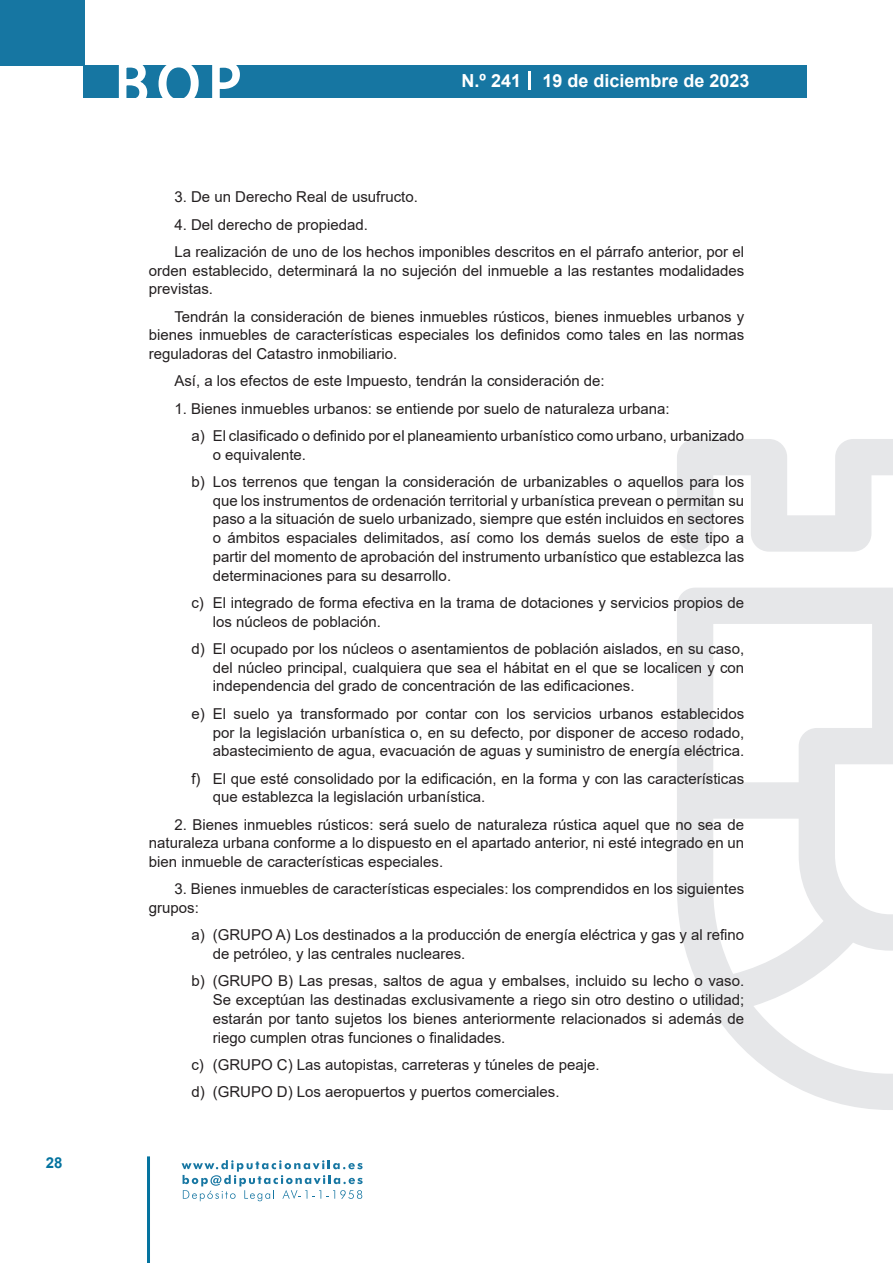
<style>
.page{position:relative;width:893px;height:1263px;background:#fff}
.page>*{position:absolute;margin:0;border:0;box-sizing:border-box;transform-origin:0 0}
.t1{font:500 61.5px "Avant Garde";color:#fff}
.t2{font:700 18px "Arial";color:#fff}
.texto_normal{font:15px/18.8px "Arial";color:#231f20;text-align:justify}
.t3{font:700 15px "Arial";color:#04739f}
</style>
<div class="page">
<div style="left:0;top:0;width:85px;height:65px;background:#1676a2"></div>
<div style="left:84px;top:65px;width:723px;height:33px;background:#1676a2"></div>
<svg style="left:118px;top:65px;width:30px;height:33px"></svg>
<svg style="left:158px;top:65px;width:41px;height:33px"></svg>
<svg style="left:212px;top:65px;width:28px;height:33px"></svg>
<svg style="left:182px;top:1160px;width:181px;height:41px"></svg>
<hr style="left:147px;top:1156px;width:3px;height:107px;background:#04739f">
<svg style="left:529px;top:71px;width:2px;height:19px"></svg>
<svg style="left:677px;top:439px;width:216px;height:671px"></svg>
<p class="t3" style="left:46px;top:1152px;width:18px">28</p>
<h1 class="t1" style="left:115px;top:46px;width:128px">BOP</h1>
<p class="t2" style="left:462px;top:68px;width:289px">N.º 241 19 de diciembre de 2023</p>
<p class="texto_normal" style="left:174px;top:188px;width:245px">3. De un Derecho Real de usufructo.</p>
<p class="texto_normal" style="left:174px;top:215px;width:195px">4. Del derecho de propiedad.</p>
<p class="texto_normal" style="left:149px;top:242px;width:597px;text-indent:26px">La realización de uno de los hechos imponibles descritos en el párrafo anterior, por el orden establecido, determinará la no sujeción del inmueble a las restantes modalidades previstas.</p>
<p class="texto_normal" style="left:149px;top:307px;width:597px;text-indent:26px">Tendrán la consideración de bienes inmuebles rústicos, bienes inmuebles urbanos y bienes inmuebles de características especiales los definidos como tales en las normas reguladoras del Catastro inmobiliario.</p>
<p class="texto_normal" style="left:174px;top:372px;width:432px">Así, a los efectos de este Impuesto, tendrán la consideración de:</p>
<p class="texto_normal" style="left:174px;top:399px;width:497px">1. Bienes inmuebles urbanos: se entiende por suelo de naturaleza urbana:</p>
<p class="texto_normal" style="left:213px;top:426px;width:533px;text-indent:-21px">a) El clasificado o definido por el planeamiento urbanístico como urbano, urbanizado o equivalente.</p>
<p class="texto_normal" style="left:213px;top:472px;width:533px;text-indent:-21px">b) Los terrenos que tengan la consideración de urbanizables o aquellos para los que los instrumentos de ordenación territorial y urbanística prevean o permitan su paso a la situación de suelo urbanizado, siempre que estén incluidos en sectores o ámbitos espaciales delimitados, así como los demás suelos de este tipo a partir del momento de aprobación del instrumento urbanístico que establezca las determinaciones para su desarrollo.</p>
<p class="texto_normal" style="left:213px;top:593px;width:533px;text-indent:-21px">c) El integrado de forma efectiva en la trama de dotaciones y servicios propios de los núcleos de población.</p>
<p class="texto_normal" style="left:213px;top:639px;width:533px;text-indent:-21px">d) El ocupado por los núcleos o asentamientos de población aislados, en su caso, del núcleo principal, cualquiera que sea el hábitat en el que se localicen y con independencia del grado de concentración de las edificaciones.</p>
<p class="texto_normal" style="left:213px;top:704px;width:533px;text-indent:-21px">e) El suelo ya transformado por contar con los servicios urbanos establecidos por la legislación urbanística o, en su defecto, por disponer de acceso rodado, abastecimiento de agua, evacuación de aguas y suministro de energía eléctrica.</p>
<p class="texto_normal" style="left:213px;top:769px;width:533px;text-indent:-21px">f) El que esté consolidado por la edificación, en la forma y con las características que establezca la legislación urbanística.</p>
<p class="texto_normal" style="left:149px;top:815px;width:597px;text-indent:26px">2. Bienes inmuebles rústicos: será suelo de naturaleza rústica aquel que no sea de naturaleza urbana conforme a lo dispuesto en el apartado anterior, ni esté integrado en un bien inmueble de características especiales.</p>
<p class="texto_normal" style="left:149px;top:879px;width:597px;text-indent:26px">3. Bienes inmuebles de características especiales: los comprendidos en los siguientes grupos:</p>
<p class="texto_normal" style="left:213px;top:925px;width:533px;text-indent:-21px">a) (GRUPO A) Los destinados a la producción de energía eléctrica y gas y al refino de petróleo, y las centrales nucleares.</p>
<p class="texto_normal" style="left:213px;top:971px;width:533px;text-indent:-21px">b) (GRUPO B) Las presas, saltos de agua y embalses, incluido su lecho o vaso.<br>Se exceptúan las destinadas exclusivamente a riego sin otro destino o utilidad; estarán por tanto sujetos los bienes anteriormente relacionados si además de riego cumplen otras funciones o finalidades.</p>
<p class="texto_normal" style="left:191px;top:1055px;width:410px">c) (GRUPO C) Las autopistas, carreteras y túneles de peaje.</p>
<p class="texto_normal" style="left:191px;top:1082px;width:370px">d) (GRUPO D) Los aeropuertos y puertos comerciales.</p>
</div>
